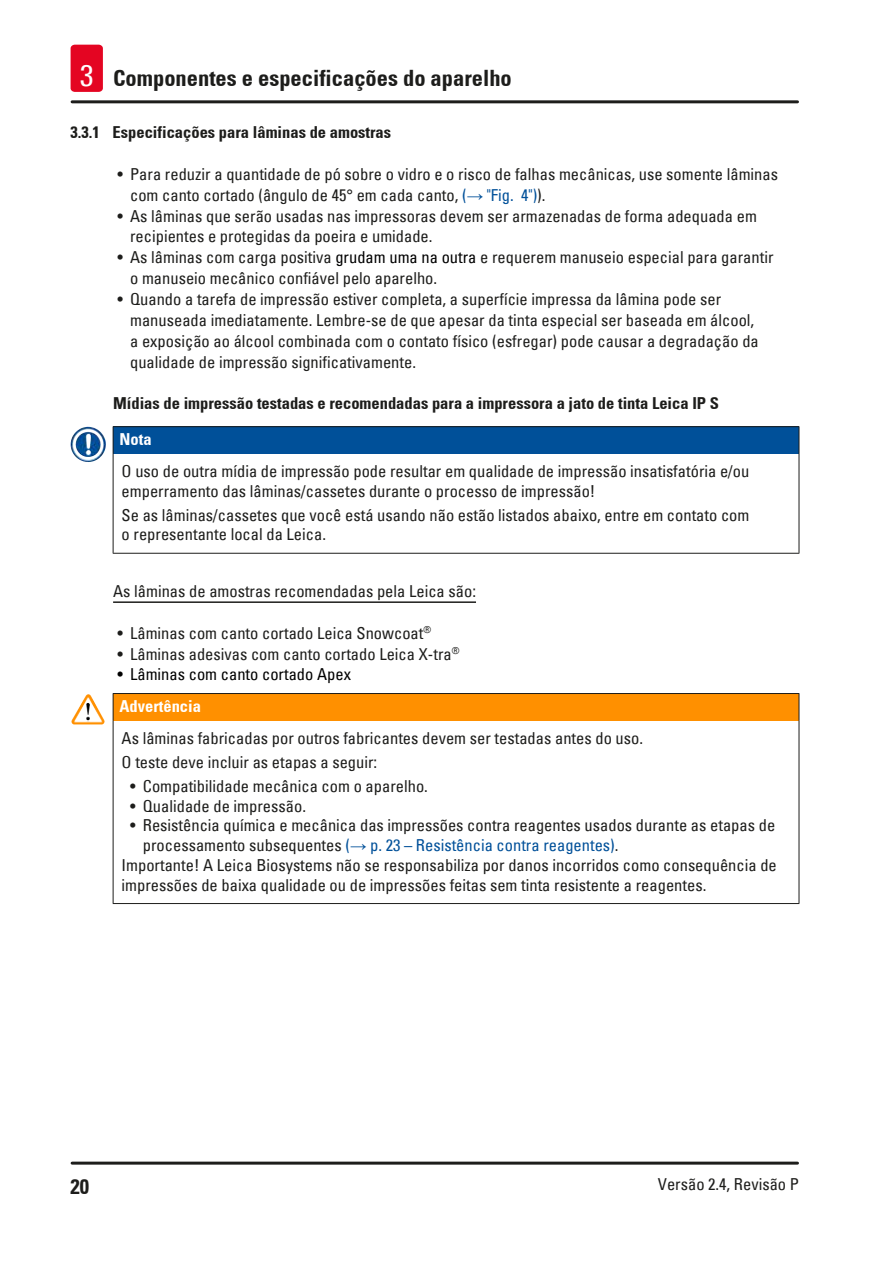
<style>
.page{position:relative;width:893px;height:1263px;background:#fff}
.page>*{position:absolute;margin:0;border:0;box-sizing:border-box;transform-origin:0 0}
.t1{font:700 condensed 22.5px "Univers";color:#1d1d1b}
.t2{font:700 condensed 21px "Univers";color:#1d1d1b}
.Source_of_danger{font:condensed 16.5px/20.9px "Univers";color:#1d1d1b}
.Subheading{font:700 condensed 16.5px "Univers";color:#1d1d1b}
.I_Topic{font:condensed 16.5px "Univers";color:#1d1d1b}
.t3{font:condensed 16.5px "Univers";color:#000}
.Signalword__no_use_a{font:700 condensed 16.5px "Univers";color:#fff}
.s1{font-weight:400;font-size:30px;color:#fff}
.s2{color:#005099}
.s3{font-family:"Arial";font-stretch:normal;color:#005099}
.s4{color:#000}
</style>
<div class="page">
<hr style="left:72px;top:1161px;width:725px;height:3px;background:#1d1d1b">
<hr style="left:72px;top:100px;width:725px;height:3px;background:#1d1d1b">
<div style="left:71px;top:45px;width:32px;height:47px;background:#e40522;border-radius:4px"></div>
<hr style="left:113px;top:601px;width:363px;height:2px;background:#1d1d1b">
<div style="left:113px;top:427px;width:686px;height:27px;background:#005099"></div>
<hr style="left:113px;top:426px;width:686px;height:1px;background:#1d1d1b">
<svg style="left:113px;top:427px;width:1px;height:27px"></svg>
<svg style="left:799px;top:427px;width:1px;height:27px"></svg>
<hr style="left:113px;top:454px;width:1px;height:99px;background:#1d1d1b">
<hr style="left:799px;top:454px;width:1px;height:99px;background:#1d1d1b">
<hr style="left:113px;top:553px;width:686px;height:1px;background:#1d1d1b">
<img style="left:71px;top:427px;width:26px;height:35px">
<div style="left:113px;top:693px;width:686px;height:28px;background:#ff9000"></div>
<hr style="left:113px;top:693px;width:686px;height:1px;background:#1d1d1b">
<svg style="left:113px;top:694px;width:1px;height:27px"></svg>
<svg style="left:799px;top:694px;width:1px;height:27px"></svg>
<hr style="left:113px;top:721px;width:1px;height:182px;background:#1d1d1b">
<hr style="left:799px;top:721px;width:1px;height:182px;background:#1d1d1b">
<hr style="left:113px;top:903px;width:686px;height:1px;background:#1d1d1b">
<img style="left:74px;top:694px;width:14px;height:23px">
<h1 class="t1" style="left:80px;top:65px;width:433px"><span class="s1">3</span> Componentes e especificações do aparelho</h1>
<p class="Subheading" style="left:71px;top:122px;width:322px">3.3.1 Especificações para lâminas de amostras</p>
<p class="Source_of_danger" style="left:130px;top:163px;width:649px;text-indent:-13px">• Para reduzir a quantidade de pó sobre o vidro e o risco de falhas mecânicas, use somente lâminas com canto cortado (ângulo de 45° em cada canto, <span class="s2">(</span><span class="s3">→</span> <span class="s2">"Fig. 4")</span>).</p>
<p class="Source_of_danger" style="left:130px;top:205px;width:628px;text-indent:-13px">• As lâminas que serão usadas nas impressoras devem ser armazenadas de forma adequada em recipientes e protegidas da poeira e umidade.</p>
<p class="Source_of_danger" style="left:130px;top:247px;width:645px;text-indent:-13px">• As lâminas com carga positiva <span class="s4">grudam uma na outra</span> e requerem manuseio especial para garantir o manuseio mecânico confiável pelo aparelho.</p>
<p class="Source_of_danger" style="left:130px;top:288px;width:630px;text-indent:-13px">• Quando a tarefa de impressão estiver completa, a superfície impressa da lâmina pode ser manuseada imediatamente. Lembre-se de que apesar da tinta especial ser baseada em álcool, a exposição ao álcool combinada com o contato físico (esfregar) pode causar a degradação da qualidade de impressão significativamente.</p>
<p class="Subheading" style="left:113px;top:393px;width:607px">Mídias de impressão testadas e recomendadas para a impressora a jato de tinta Leica IP S</p>
<p class="Signalword__no_use_a" style="left:119px;top:429px;width:34px">Nota</p>
<p class="Source_of_danger" style="left:122px;top:461px;width:629px;line-height:19.8px">O uso de outra mídia de impressão pode resultar em qualidade de impressão insatisfatória e/ou emperramento das lâminas/cassetes durante o processo de impressão!</p>
<p class="Source_of_danger" style="left:122px;top:504px;width:629px;line-height:19.8px">Se as lâminas/cassetes que você está usando não estão listados abaixo, entre em contato com o representante local da Leica.</p>
<p class="I_Topic" style="left:113px;top:581px;width:364px">As lâminas de amostras recomendadas pela Leica são:</p>
<p class="Source_of_danger" style="left:117px;top:622px;width:315px">• Lâminas com canto cortado Leica Snowcoat<sup>®</sup></p>
<p class="Source_of_danger" style="left:117px;top:643px;width:344px">• Lâminas adesivas com canto cortado Leica X-tra<sup>®</sup></p>
<p class="t3" style="left:117px;top:664px;width:235px">• Lâminas com canto cortado Apex</p>
<p class="Signalword__no_use_a" style="left:119px;top:696px;width:83px">Advertência</p>
<p class="Source_of_danger" style="left:122px;top:727px;width:523px">As lâminas fabricadas por outros fabricantes devem ser testadas antes do uso.</p>
<p class="Source_of_danger" style="left:122px;top:751px;width:257px">O teste deve incluir as etapas a seguir:</p>
<p class="Source_of_danger" style="left:130px;top:775px;width:299px">• Compatibilidade mecânica com o aparelho.</p>
<p class="Source_of_danger" style="left:130px;top:795px;width:177px">• Qualidade de impressão.</p>
<p class="Source_of_danger" style="left:143px;top:815px;width:634px;line-height:19.8px;text-indent:-13px">• Resistência química e mecânica das impressões contra reagentes usados durante as etapas de processamento subsequentes <span class="s2">(</span><span class="s3">→</span> <span class="s2">p. 23 – Resistência contra reagentes)</span>.</p>
<p class="Source_of_danger" style="left:122px;top:855px;width:657px;line-height:19.8px">Importante! A Leica Biosystems não se responsabiliza por danos incorridos como consequência de impressões de baixa qualidade ou de impressões feitas sem tinta resistente a reagentes.</p>
<p class="t2" style="left:71px;top:1173px;width:20px">20</p>
<p class="Source_of_danger" style="left:658px;top:1173px;width:143px">Versão 2.4, Revisão P</p>
</div>
